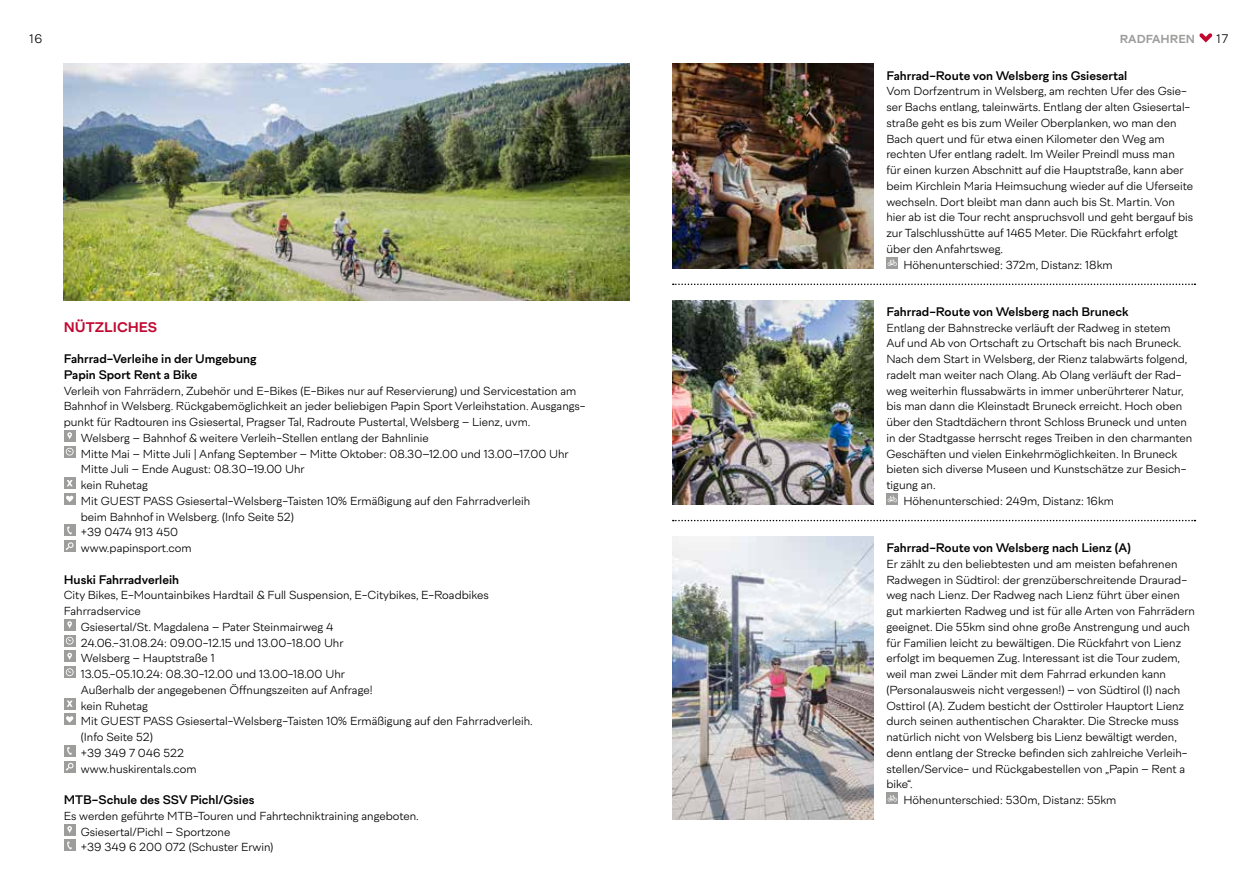
<style>
.page{position:relative;width:1259px;height:893px;background:#fff}
.page>*{position:absolute;margin:0;border:0;box-sizing:border-box;transform-origin:0 0}
.t1{font:700 13.5px "Cordillera";color:#c20831}
.t2{font:600 12px/15.8px "Cordillera";color:#000}
.t3{font:300 12px "Cordillera";color:#000}
.t4{font:300 11.25px/15.8px "Cordillera";color:#000}
.t5{font:700 11.25px "Cordillera";color:#9d9d9c}
</style>
<div class="page">
<img style="left:672px;top:300px;width:201px;height:205px">
<img style="left:672px;top:536px;width:201px;height:284px">
<img style="left:672px;top:64px;width:201px;height:205px">
<svg style="left:673px;top:284px;width:522px;height:1px"></svg>
<svg style="left:673px;top:520px;width:522px;height:1px"></svg>
<img style="left:64px;top:64px;width:565px;height:236px">
<div style="left:64px;top:525px;width:12px;height:11px;background:#9d9d9c"></div>
<svg style="left:67px;top:527px;width:5px;height:7px"></svg>
<div style="left:64px;top:840px;width:12px;height:11px;background:#9d9d9c"></div>
<svg style="left:67px;top:842px;width:5px;height:7px"></svg>
<div style="left:886px;top:257px;width:12px;height:12px;background:#9d9d9c"></div>
<svg style="left:887px;top:259px;width:10px;height:7px"></svg>
<div style="left:886px;top:792px;width:12px;height:12px;background:#9d9d9c"></div>
<svg style="left:887px;top:795px;width:10px;height:6px"></svg>
<div style="left:886px;top:493px;width:12px;height:12px;background:#9d9d9c"></div>
<svg style="left:887px;top:496px;width:10px;height:6px"></svg>
<div style="left:64px;top:540px;width:12px;height:12px;background:#9d9d9c"></div>
<svg style="left:66px;top:542px;width:8px;height:8px"></svg>
<div style="left:64px;top:761px;width:12px;height:12px;background:#9d9d9c"></div>
<svg style="left:66px;top:763px;width:8px;height:8px"></svg>
<div style="left:64px;top:745px;width:12px;height:12px;background:#9d9d9c"></div>
<svg style="left:67px;top:747px;width:5px;height:8px"></svg>
<div style="left:64px;top:666px;width:12px;height:12px;background:#9d9d9c"></div>
<svg style="left:66px;top:668px;width:8px;height:8px"></svg>
<div style="left:64px;top:635px;width:12px;height:12px;background:#9d9d9c"></div>
<svg style="left:66px;top:637px;width:8px;height:8px"></svg>
<div style="left:64px;top:446px;width:12px;height:12px;background:#9d9d9c"></div>
<svg style="left:66px;top:448px;width:8px;height:8px"></svg>
<div style="left:64px;top:698px;width:12px;height:12px;background:#9d9d9c"></div>
<svg style="left:67px;top:700px;width:6px;height:7px"></svg>
<div style="left:64px;top:477px;width:12px;height:12px;background:#9d9d9c"></div>
<svg style="left:67px;top:480px;width:6px;height:6px"></svg>
<div style="left:64px;top:619px;width:12px;height:12px;background:#9d9d9c"></div>
<svg style="left:67px;top:621px;width:5px;height:8px"></svg>
<div style="left:64px;top:824px;width:12px;height:12px;background:#9d9d9c"></div>
<svg style="left:67px;top:826px;width:5px;height:7px"></svg>
<div style="left:64px;top:430px;width:12px;height:12px;background:#9d9d9c"></div>
<svg style="left:67px;top:432px;width:5px;height:8px"></svg>
<div style="left:64px;top:651px;width:12px;height:11px;background:#9d9d9c"></div>
<svg style="left:67px;top:653px;width:5px;height:7px"></svg>
<div style="left:64px;top:714px;width:12px;height:11px;background:#9d9d9c"></div>
<svg style="left:66px;top:716px;width:7px;height:7px"></svg>
<div style="left:64px;top:493px;width:12px;height:12px;background:#9d9d9c"></div>
<svg style="left:66px;top:496px;width:7px;height:6px"></svg>
<svg style="left:1199px;top:33px;width:13px;height:10px"></svg>
<p class="t3" style="left:29px;top:30px;width:15px">16</p>
<p class="t5" style="left:1119px;top:30px;width:77px">RADFAHREN</p>
<p class="t3" style="left:1216px;top:30px;width:13px">17</p>
<p class="t1" style="left:64px;top:316px;width:95px">NÜTZLICHES</p>
<p class="t2" style="left:64px;top:350px;width:194px">Fahrrad-Verleihe in der Umgebung<br>Papin Sport Rent a Bike</p>
<p class="t4" style="left:64px;top:382px;width:514px">Verleih von Fahrrädern, Zubehör und E-Bikes (E-Bikes nur auf Reservierung) und Servicestation am</p>
<p class="t4" style="left:64px;top:398px;width:523px">Bahnhof in Welsberg. Rückgabemöglichkeit an jeder beliebigen Papin Sport Verleihstation. Ausgangs-</p>
<p class="t4" style="left:64px;top:414px;width:468px">punkt für Radtouren ins Gsiesertal, Pragser Tal, Radroute Pustertal, Welsberg – Lienz, uvm.</p>
<p class="t4" style="left:81px;top:429px;width:349px">Welsberg – Bahnhof &amp; weitere Verleih-Stellen entlang der Bahnlinie</p>
<p class="t4" style="left:81px;top:445px;width:489px">Mitte Mai – Mitte Juli | Anfang September – Mitte Oktober: 08.30–12.00 und 13.00–17.00 Uhr</p>
<p class="t4" style="left:81px;top:461px;width:225px">Mitte Juli – Ende August: 08.30–19.00 Uhr</p>
<p class="t4" style="left:81px;top:477px;width:69px">kein Ruhetag</p>
<p class="t4" style="left:81px;top:492px;width:451px">Mit GUEST PASS Gsiesertal-Welsberg-Taisten 10% Ermäßigung auf den Fahrradverleih</p>
<p class="t4" style="left:81px;top:508px;width:215px">beim Bahnhof in Welsberg. (Info Seite 52)</p>
<p class="t4" style="left:81px;top:524px;width:99px">+39 0474 913 450</p>
<p class="t4" style="left:81px;top:540px;width:112px">www.papinsport.com</p>
<p class="t2" style="left:64px;top:571px;width:117px">Huski Fahrradverleih</p>
<p class="t4" style="left:64px;top:587px;width:426px">City Bikes, E-Mountainbikes Hardtail &amp; Full Suspension, E-Citybikes, E-Roadbikes</p>
<p class="t4" style="left:64px;top:603px;width:78px">Fahrradservice</p>
<p class="t4" style="left:81px;top:618px;width:254px">Gsiesertal/St. Magdalena – Pater Steinmairweg 4</p>
<p class="t4" style="left:81px;top:634px;width:264px">24.06.-31.08.24: 09.00-12.15 und 13.00-18.00 Uhr</p>
<p class="t4" style="left:81px;top:650px;width:135px">Welsberg – Hauptstraße 1</p>
<p class="t4" style="left:81px;top:666px;width:266px">13.05.-05.10.24: 08.30-12.00 und 13.00-18.00 Uhr</p>
<p class="t4" style="left:81px;top:681px;width:293px">Außerhalb der angegebenen Öffnungszeiten auf Anfrage!</p>
<p class="t4" style="left:81px;top:697px;width:69px">kein Ruhetag</p>
<p class="t4" style="left:81px;top:713px;width:453px">Mit GUEST PASS Gsiesertal-Welsberg-Taisten 10% Ermäßigung auf den Fahrradverleih.</p>
<p class="t4" style="left:81px;top:729px;width:74px">(Info Seite 52)</p>
<p class="t4" style="left:81px;top:744px;width:105px">+39 349 7 046 522</p>
<p class="t4" style="left:81px;top:760px;width:117px">www.huskirentals.com</p>
<p class="t2" style="left:64px;top:791px;width:192px">MTB-Schule des SSV Pichl/Gsies</p>
<p class="t4" style="left:81px;top:807px;width:339px;text-indent:-17px">Es werden geführte MTB-Touren und Fahrtechniktraining angeboten.<br>Gsiesertal/Pichl – Sportzone<br>+39 349 6 200 072 (Schuster Erwin)</p>
<p class="t2" style="left:886px;top:67px;width:242px">Fahrrad-Route von Welsberg ins Gsiesertal</p>
<p class="t4" style="left:886px;top:83px;width:302px">Vom Dorfzentrum in Welsberg, am rechten Ufer des Gsie-</p>
<p class="t4" style="left:886px;top:99px;width:305px">ser Bachs entlang, taleinwärts. Entlang der alten Gsiesertal-</p>
<p class="t4" style="left:886px;top:114px;width:292px">straße geht es bis zum Weiler Oberplanken, wo man den</p>
<p class="t4" style="left:886px;top:130px;width:280px">Bach quert und für etwa einen Kilometer den Weg am</p>
<p class="t4" style="left:886px;top:146px;width:290px">rechten Ufer entlang radelt. Im Weiler Preindl muss man</p>
<p class="t4" style="left:886px;top:162px;width:299px">für einen kurzen Abschnitt auf die Hauptstraße, kann aber</p>
<p class="t4" style="left:886px;top:177px;width:308px">beim Kirchlein Maria Heimsuchung wieder auf die Uferseite</p>
<p class="t4" style="left:886px;top:193px;width:290px">wechseln. Dort bleibt man dann auch bis St. Martin. Von</p>
<p class="t4" style="left:886px;top:209px;width:308px">hier ab ist die Tour recht anspruchsvoll und geht bergauf bis</p>
<p class="t4" style="left:886px;top:225px;width:293px">zur Talschlusshütte auf 1465 Meter. Die Rückfahrt erfolgt</p>
<p class="t4" style="left:886px;top:240px;width:118px">über den Anfahrtsweg.</p>
<p class="t4" style="left:903px;top:256px;width:211px">Höhenunterschied: 372m, Distanz: 18km</p>
<p class="t2" style="left:886px;top:303px;width:244px">Fahrrad-Route von Welsberg nach Bruneck</p>
<p class="t4" style="left:886px;top:319px;width:286px">Entlang der Bahnstrecke verläuft der Radweg in stetem</p>
<p class="t4" style="left:886px;top:335px;width:297px">Auf und Ab von Ortschaft zu Ortschaft bis nach Bruneck.</p>
<p class="t4" style="left:886px;top:351px;width:302px">Nach dem Start in Welsberg, der Rienz talabwärts folgend,</p>
<p class="t4" style="left:886px;top:366px;width:297px">radelt man weiter nach Olang. Ab Olang verläuft der Rad-</p>
<p class="t4" style="left:886px;top:382px;width:299px">weg weiterhin flussabwärts in immer unberührterer Natur,</p>
<p class="t4" style="left:886px;top:398px;width:297px">bis man dann die Kleinstadt Bruneck erreicht. Hoch oben</p>
<p class="t4" style="left:886px;top:414px;width:302px">über den Stadtdächern thront Schloss Bruneck und unten</p>
<p class="t4" style="left:886px;top:429px;width:307px">in der Stadtgasse herrscht reges Treiben in den charmanten</p>
<p class="t4" style="left:886px;top:445px;width:292px">Geschäften und vielen Einkehrmöglichkeiten. In Bruneck</p>
<p class="t4" style="left:886px;top:461px;width:302px">bieten sich diverse Museen und Kunstschätze zur Besich-</p>
<p class="t4" style="left:886px;top:477px;width:51px">tigung an.</p>
<p class="t4" style="left:903px;top:492px;width:212px">Höhenunterschied: 249m, Distanz: 16km</p>
<p class="t2" style="left:886px;top:539px;width:246px">Fahrrad-Route von Welsberg nach Lienz (A)</p>
<p class="t4" style="left:886px;top:555px;width:293px">Er zählt zu den beliebtesten und am meisten befahrenen</p>
<p class="t4" style="left:886px;top:571px;width:302px">Radwegen in Südtirol: der grenzüberschreitende Draurad-</p>
<p class="t4" style="left:886px;top:587px;width:295px">weg nach Lienz. Der Radweg nach Lienz führt über einen</p>
<p class="t4" style="left:886px;top:603px;width:310px">gut markierten Radweg und ist für alle Arten von Fahrrädern</p>
<p class="t4" style="left:886px;top:618px;width:305px">geeignet. Die 55km sind ohne große Anstrengung und auch</p>
<p class="t4" style="left:886px;top:634px;width:296px">für Familien leicht zu bewältigen. Die Rückfahrt von Lienz</p>
<p class="t4" style="left:886px;top:650px;width:295px">erfolgt im bequemen Zug. Interessant ist die Tour zudem,</p>
<p class="t4" style="left:886px;top:666px;width:281px">weil man zwei Länder mit dem Fahrrad erkunden kann</p>
<p class="t4" style="left:886px;top:681px;width:295px">(Personalausweis nicht vergessen!) – von Südtirol (I) nach</p>
<p class="t4" style="left:886px;top:697px;width:299px">Osttirol (A). Zudem besticht der Osttiroler Hauptort Lienz</p>
<p class="t4" style="left:886px;top:713px;width:294px">durch seinen authentischen Charakter. Die Strecke muss</p>
<p class="t4" style="left:886px;top:729px;width:292px">natürlich nicht von Welsberg bis Lienz bewältigt werden,</p>
<p class="t4" style="left:886px;top:744px;width:303px">denn entlang der Strecke befinden sich zahlreiche Verleih-</p>
<p class="t4" style="left:886px;top:760px;width:300px">stellen/Service- und Rückgabestellen von „Papin – Rent a</p>
<p class="t4" style="left:886px;top:776px;width:28px">bike“.</p>
<p class="t4" style="left:903px;top:792px;width:214px">Höhenunterschied: 530m, Distanz: 55km</p>
</div>
